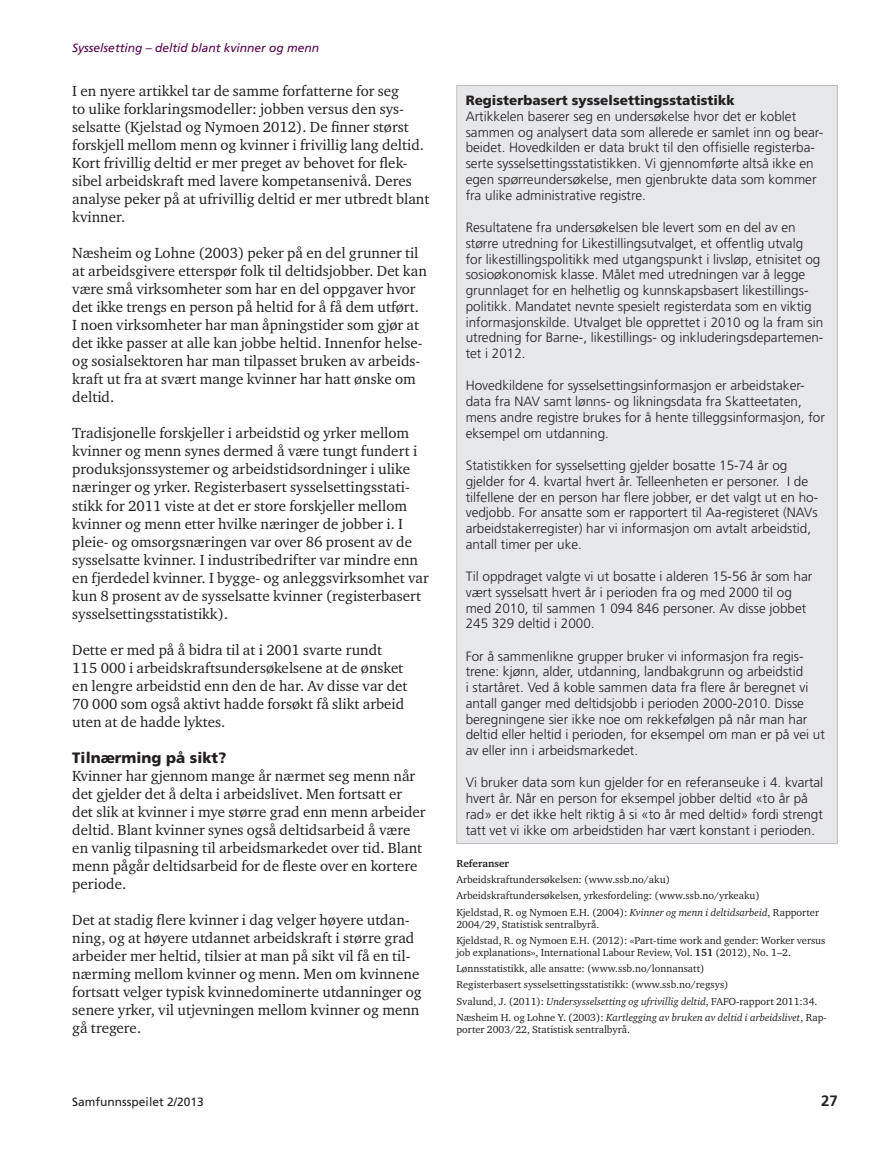
<style>
.page{position:relative;width:893px;height:1149px;background:#fff}
.page>*{position:absolute;margin:0;border:0;box-sizing:border-box;transform-origin:0 0}
.t1{font:15px/18px "Charter ITC Std";color:#231f20}
.Overskrift1{font:900 15px "Frutiger";color:#231f20}
.t2{font:700 15px "Frutiger";color:#231f20}
.Bokstekst{font:300 13.5px/15.8px "Frutiger";color:#231f20}
.Boksoverskrift1{font:900 13.5px "Frutiger";color:#231f20}
.t3{font:italic 12px "Frutiger";color:#56004e}
.t4{font:12px "Frutiger";color:#231f20}
.Referanser{font:10.5px/12px "Charter ITC Std";color:#231f20}
.Referanser_overskrif{font:700 10.5px "Charter ITC Std";color:#231f20}
.s1{font-style:italic}
.s2{font-weight:700}
</style>
<div class="page">
<div style="left:457px;top:85px;width:380px;height:758px;background:#e6e7e9"></div>
<p class="t3" style="left:72px;top:40px;width:248px">Sysselsetting – deltid blant kvinner og menn</p>
<p class="t1" style="left:72px;top:82px;width:359px">I en nyere artikkel tar de samme forfatterne for seg<br>to ulike forklaringsmodeller: jobben versus den sys&shy;selsatte (Kjelstad og Nymoen 2012). De finner størst forskjell mellom menn og kvinner i frivillig lang deltid.<br>Kort frivillig deltid er mer preget av behovet for flek&shy;sibel arbeidskraft med lavere kompetansenivå. Deres analyse peker på at ufrivillig deltid er mer utbredt blant kvinner.</p>
<p class="t1" style="left:72px;top:244px;width:356px">Næsheim og Lohne (2003) peker på en del grunner til at arbeidsgivere etterspør folk til deltidsjobber. Det kan være små virksomheter som har en del oppgaver hvor det ikke trengs en person på heltid for å få dem utført.<br>I noen virksomheter har man åpningstider som gjør at det ikke passer at alle kan jobbe heltid. Innenfor helse&shy;og sosialsektoren har man tilpasset bruken av arbeids&shy;kraft ut fra at svært mange kvinner har hatt ønske om deltid.</p>
<p class="t1" style="left:72px;top:424px;width:358px">Tradisjonelle forskjeller i arbeidstid og yrker mellom kvinner og menn synes dermed å være tungt fundert i produksjonssystemer og arbeidstidsordninger i ulike næringer og yrker. Registerbasert sysselsettingsstati&shy;stikk for 2011 viste at det er store forskjeller mellom kvinner og menn etter hvilke næringer de jobber i. I pleie- og omsorgsnæringen var over 86 prosent av de sysselsatte kvinner. I industribedrifter var mindre enn en fjerdedel kvinner. I bygge- og anleggsvirksomhet var kun 8 prosent av de sysselsatte kvinner (registerbasert sysselsettingsstatistikk).</p>
<p class="t1" style="left:72px;top:640px;width:337px">Dette er med på å bidra til at i 2001 svarte rundt 115 000 i arbeidskraftsundersøkelsene at de ønsket en lengre arbeidstid enn den de har. Av disse var det 70 000 som også aktivt hadde forsøkt få slikt arbeid uten at de hadde lyktes.</p>
<p class="Overskrift1" style="left:72px;top:748px;width:156px">Tilnærming på sikt?</p>
<p class="t1" style="left:72px;top:766px;width:355px">Kvinner har gjennom mange år nærmet seg menn når det gjelder det å delta i arbeidslivet. Men fortsatt er det slik at kvinner i mye større grad enn menn arbeider deltid. Blant kvinner synes også deltidsarbeid å være en vanlig tilpasning til arbeidsmarkedet over tid. Blant menn pågår deltidsarbeid for de fleste over en kortere periode.</p>
<p class="t1" style="left:72px;top:910px;width:351px">Det at stadig flere kvinner i dag velger høyere utdan&shy;ning, og at høyere utdannet arbeidskraft i større grad arbeider mer heltid, tilsier at man på sikt vil få en til&shy;nærming mellom kvinner og menn. Men om kvinnene fortsatt velger typisk kvinnedominerte utdanninger og senere yrker, vil utjevningen mellom kvinner og menn gå tregere.</p>
<p class="Boksoverskrift1" style="left:466px;top:92px;width:270px">Registerbasert sysselsettingsstatistikk</p>
<p class="Bokstekst" style="left:466px;top:108px;width:359px">Artikkelen baserer seg en undersøkelse hvor det er koblet sammen og analysert data som allerede er samlet inn og bear&shy;beidet. Hovedkilden er data brukt til den offisielle registerba&shy;serte sysselsettingsstatistikken. Vi gjennomførte altså ikke en egen spørreundersøkelse, men gjenbrukte data som kommer fra ulike administrative registre.</p>
<p class="Bokstekst" style="left:466px;top:219px;width:359px">Resultatene fra undersøkelsen ble levert som en del av en større utredning for Likestillingsutvalget, et offentlig utvalg<br>for likestillingspolitikk med utgangspunkt i livsløp, etnisitet og sosioøkonomisk klasse. Målet med utredningen var å legge grunnlaget for en helhetlig og kunnskapsbasert likestillings&shy;politikk. Mandatet nevnte spesielt registerdata som en viktig informasjonskilde. Utvalget ble opprettet i 2010 og la fram sin utredning for Barne-, likestillings- og inkluderingsdepartemen&shy;tet i 2012.</p>
<p class="Bokstekst" style="left:466px;top:378px;width:361px">Hovedkildene for sysselsettingsinformasjon er arbeidstaker&shy;data fra NAV samt lønns- og likningsdata fra Skatteetaten, mens andre registre brukes for å hente tilleggsinformasjon, for eksempel om utdanning.</p>
<p class="Bokstekst" style="left:466px;top:457px;width:354px">Statistikken for sysselsetting gjelder bosatte 15-74 år og gjelder for 4. kvartal hvert år. Telleenheten er personer. I de tilfellene der en person har flere jobber, er det valgt ut en ho&shy;vedjobb. For ansatte som er rapportert til Aa-registeret (NAVs arbeidstakerregister) har vi informasjon om avtalt arbeidstid, antall timer per uke.</p>
<p class="Bokstekst" style="left:466px;top:568px;width:348px">Til oppdraget valgte vi ut bosatte i alderen 15-56 år som har vært sysselsatt hvert år i perioden fra og med 2000 til og med 2010, til sammen 1 094 846 personer. Av disse jobbet 245 329 deltid i 2000.</p>
<p class="Bokstekst" style="left:466px;top:648px;width:361px">For å sammenlikne grupper bruker vi informasjon fra regis&shy;trene: kjønn, alder, utdanning, landbakgrunn og arbeidstid<br>i startåret. Ved å koble sammen data fra flere år beregnet vi antall ganger med deltidsjobb i perioden 2000-2010. Disse beregningene sier ikke noe om rekkefølgen på når man har deltid eller heltid i perioden, for eksempel om man er på vei ut av eller inn i arbeidsmarkedet.</p>
<p class="Bokstekst" style="left:466px;top:774px;width:359px">Vi bruker data som kun gjelder for en referanseuke i 4. kvartal hvert år. Når en person for eksempel jobber deltid «to år på rad» er det ikke helt riktig å si «to år med deltid» fordi strengt tatt vet vi ikke om arbeidstiden har vært konstant i perioden.</p>
<p class="Referanser_overskrif" style="left:456px;top:856px;width:54px">Referanser</p>
<p class="Referanser" style="left:456px;top:873px;width:215px">Arbeidskraftundersøkelsen: (www.ssb.no/aku)</p>
<p class="Referanser" style="left:456px;top:889px;width:305px">Arbeidskraftundersøkelsen, yrkesfordeling: (www.ssb.no/yrkeaku)</p>
<p class="Referanser" style="left:456px;top:905px;width:364px">Kjeldstad, R. og Nymoen E.H. (2004): <span class="s1">Kvinner og menn i deltidsarbeid</span>, Rapporter<br>2004/29, Statistisk sentralbyrå.</p>
<p class="Referanser" style="left:456px;top:933px;width:371px">Kjeldstad, R. og Nymoen E.H. (2012): «Part-time work and gender: Worker versus job explanations», International Labour Review, Vol. <span class="s2">151</span> (2012), No. 1–2.</p>
<p class="Referanser" style="left:456px;top:962px;width:250px">Lønnsstatistikk, alle ansatte: (www.ssb.no/lonnansatt)</p>
<p class="Referanser" style="left:456px;top:978px;width:274px">Registerbasert sysselsettingsstatistikk: (www.ssb.no/regsys)</p>
<p class="Referanser" style="left:456px;top:994px;width:363px">Svalund, J. (2011): <span class="s1">Undersysselsetting og ufrivillig deltid</span>, FAFO-rapport 2011:34.</p>
<p class="Referanser" style="left:456px;top:1010px;width:372px">Næsheim H. og Lohne Y. (2003): <span class="s1">Kartlegging av bruken av deltid i arbeidslivet</span>, Rap&shy;porter 2003/22, Statistisk sentralbyrå.</p>
<p class="t4" style="left:72px;top:1094px;width:133px">Samfunnsspeilet 2/2013</p>
<p class="t2" style="left:821px;top:1092px;width:18px">27</p>
</div>
